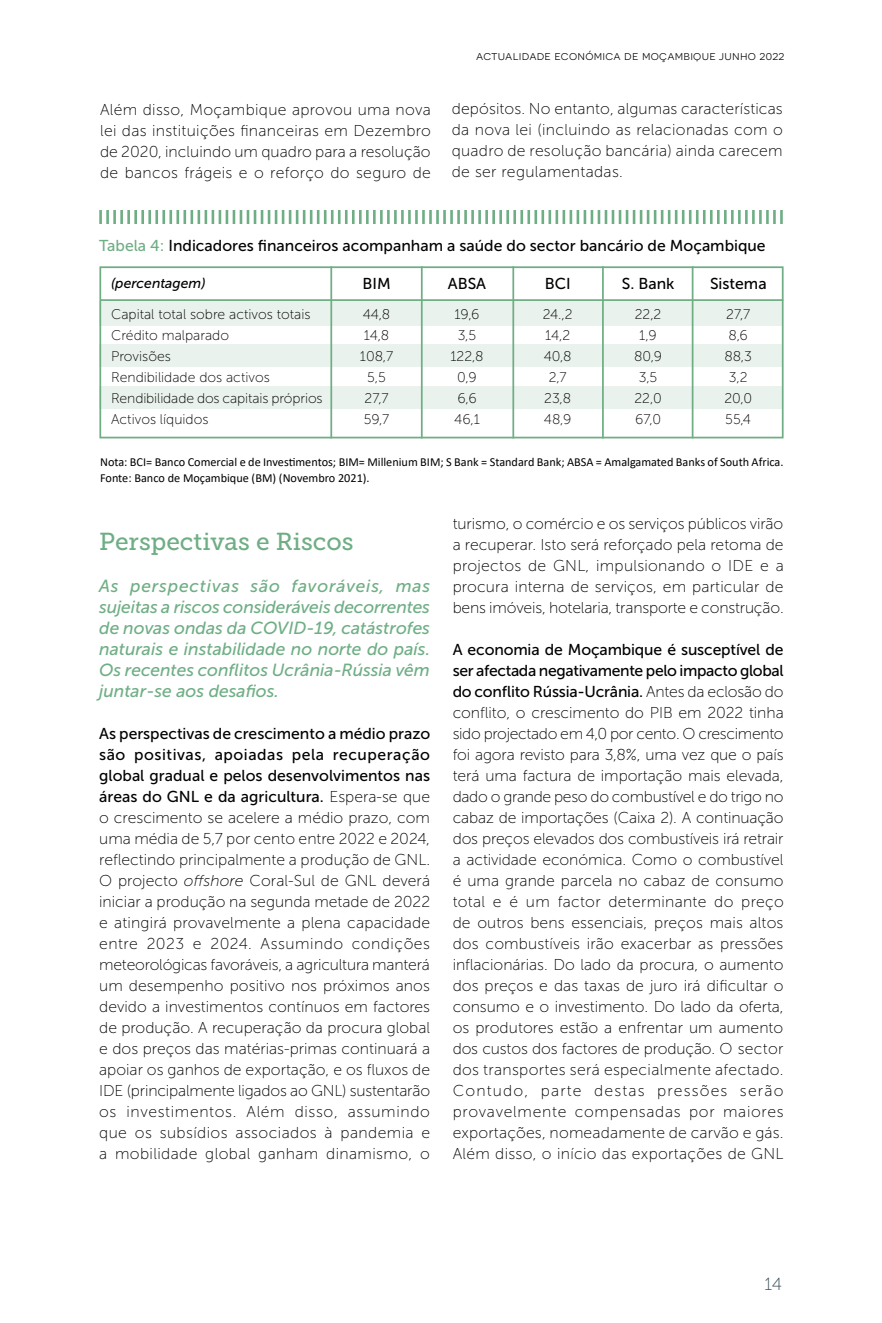
<style>
.page{position:relative;width:882px;height:1323px;background:#fff}
.page>*{position:absolute;margin:0;border:0;box-sizing:border-box;transform-origin:0 0}
.t1{font:24.5px "Museo Slab 500";color:#6fae85}
.t2{font:italic 17.5px/21px "Museo Sans 500";color:#6fae85;text-align:justify}
.t3{font:17.5px "Museo Sans 100";color:#344853}
.t4{font:15.75px/21px "Museo Sans 100";letter-spacing:.02em;color:#000;text-align:justify}
.t5{font:15.75px/21px "Museo Sans 500";color:#000;text-align:justify}
.t6{font:14px/21px "Museo Sans 100";color:#000;text-align:center}
.t7{font:italic 14px "Museo Sans 500";color:#000}
.t8{font:12.25px/15.8px "Calibri";color:#000}
.t9{font:12.25px "Novecentosanswide";letter-spacing:.02em;color:#000}
.s1{color:#6fae85}
.s2{font-family:"Museo Sans 100"}
.s3{font-style:italic}
</style>
<div class="page">
<div style="left:99px;top:301px;width:683px;height:24px;background:#e9f2ec"></div>
<div style="left:99px;top:345px;width:683px;height:22px;background:#e9f2ec"></div>
<div style="left:99px;top:387px;width:683px;height:22px;background:#e9f2ec"></div>
<hr style="left:100px;top:299px;width:683px;height:2px;background:#6fae85">
<hr style="left:330px;top:266px;width:2px;height:172px;background:#6fae85">
<hr style="left:421px;top:266px;width:2px;height:172px;background:#6fae85">
<hr style="left:602px;top:266px;width:2px;height:172px;background:#6fae85">
<hr style="left:692px;top:266px;width:1px;height:172px;background:#6fae85">
<hr style="left:512px;top:266px;width:2px;height:172px;background:#6fae85">
<div style="left:99px;top:266px;width:685px;height:172px;border:2px solid #6fae85"></div>
<hr style="left:99px;top:210px;width:3px;height:14px;background:#6fae85">
<hr style="left:106px;top:210px;width:3px;height:14px;background:#6fae85">
<hr style="left:113px;top:210px;width:3px;height:14px;background:#6fae85">
<hr style="left:120px;top:210px;width:3px;height:14px;background:#6fae85">
<hr style="left:127px;top:210px;width:3px;height:14px;background:#6fae85">
<hr style="left:134px;top:210px;width:3px;height:14px;background:#6fae85">
<hr style="left:141px;top:210px;width:3px;height:14px;background:#6fae85">
<hr style="left:148px;top:210px;width:3px;height:14px;background:#6fae85">
<hr style="left:155px;top:210px;width:3px;height:14px;background:#6fae85">
<hr style="left:162px;top:210px;width:3px;height:14px;background:#6fae85">
<hr style="left:169px;top:210px;width:3px;height:14px;background:#6fae85">
<hr style="left:176px;top:210px;width:3px;height:14px;background:#6fae85">
<svg style="left:184px;top:210px;width:128px;height:14px"></svg>
<hr style="left:317px;top:210px;width:3px;height:14px;background:#6fae85">
<hr style="left:324px;top:210px;width:3px;height:14px;background:#6fae85">
<hr style="left:331px;top:210px;width:3px;height:14px;background:#6fae85">
<hr style="left:338px;top:210px;width:3px;height:14px;background:#6fae85">
<hr style="left:345px;top:210px;width:3px;height:14px;background:#6fae85">
<hr style="left:352px;top:210px;width:3px;height:14px;background:#6fae85">
<hr style="left:359px;top:210px;width:3px;height:14px;background:#6fae85">
<hr style="left:366px;top:210px;width:3px;height:14px;background:#6fae85">
<hr style="left:373px;top:210px;width:3px;height:14px;background:#6fae85">
<hr style="left:380px;top:210px;width:3px;height:14px;background:#6fae85">
<hr style="left:387px;top:210px;width:3px;height:14px;background:#6fae85">
<hr style="left:394px;top:210px;width:3px;height:14px;background:#6fae85">
<hr style="left:401px;top:210px;width:3px;height:14px;background:#6fae85">
<hr style="left:408px;top:210px;width:3px;height:14px;background:#6fae85">
<hr style="left:415px;top:210px;width:3px;height:14px;background:#6fae85">
<hr style="left:422px;top:210px;width:3px;height:14px;background:#6fae85">
<hr style="left:429px;top:210px;width:3px;height:14px;background:#6fae85">
<hr style="left:436px;top:210px;width:3px;height:14px;background:#6fae85">
<hr style="left:443px;top:210px;width:3px;height:14px;background:#6fae85">
<hr style="left:450px;top:210px;width:3px;height:14px;background:#6fae85">
<hr style="left:457px;top:210px;width:3px;height:14px;background:#6fae85">
<hr style="left:464px;top:210px;width:3px;height:14px;background:#6fae85">
<hr style="left:471px;top:210px;width:3px;height:14px;background:#6fae85">
<hr style="left:478px;top:210px;width:3px;height:14px;background:#6fae85">
<hr style="left:485px;top:210px;width:3px;height:14px;background:#6fae85">
<hr style="left:492px;top:210px;width:3px;height:14px;background:#6fae85">
<hr style="left:499px;top:210px;width:3px;height:14px;background:#6fae85">
<hr style="left:506px;top:210px;width:3px;height:14px;background:#6fae85">
<hr style="left:513px;top:210px;width:3px;height:14px;background:#6fae85">
<hr style="left:520px;top:210px;width:3px;height:14px;background:#6fae85">
<hr style="left:527px;top:210px;width:3px;height:14px;background:#6fae85">
<hr style="left:534px;top:210px;width:3px;height:14px;background:#6fae85">
<svg style="left:542px;top:210px;width:135px;height:14px"></svg>
<hr style="left:682px;top:210px;width:3px;height:14px;background:#6fae85">
<hr style="left:689px;top:210px;width:3px;height:14px;background:#6fae85">
<hr style="left:696px;top:210px;width:3px;height:14px;background:#6fae85">
<hr style="left:703px;top:210px;width:3px;height:14px;background:#6fae85">
<hr style="left:710px;top:210px;width:3px;height:14px;background:#6fae85">
<hr style="left:717px;top:210px;width:3px;height:14px;background:#6fae85">
<hr style="left:724px;top:210px;width:3px;height:14px;background:#6fae85">
<hr style="left:731px;top:210px;width:3px;height:14px;background:#6fae85">
<hr style="left:738px;top:210px;width:3px;height:14px;background:#6fae85">
<hr style="left:745px;top:210px;width:3px;height:14px;background:#6fae85">
<hr style="left:752px;top:210px;width:3px;height:14px;background:#6fae85">
<hr style="left:759px;top:210px;width:3px;height:14px;background:#6fae85">
<hr style="left:766px;top:210px;width:3px;height:14px;background:#6fae85">
<hr style="left:773px;top:210px;width:3px;height:14px;background:#6fae85">
<hr style="left:780px;top:210px;width:3px;height:14px;background:#6fae85">
<p class="t4" style="left:100px;top:99px;width:332px">Além disso, Moçambique aprovou uma nova lei das instituições financeiras em Dezembro de 2020, incluindo um quadro para a resolução de bancos frágeis e o reforço do seguro de</p>
<p class="t9" style="left:476px;top:49px;width:310px">actualidade económica de moçambique junho 2022</p>
<p class="t4" style="left:452px;top:99px;width:332px">depósitos. No entanto, algumas características da nova lei (incluindo as relacionadas com o quadro de resolução bancária) ainda carecem de ser regulamentadas.</p>
<p class="t5" style="left:99px;top:235px;width:668px"><span class="s1">Tabela 4:</span> Indicadores financeiros acompanham a saúde do sector bancário de Moçambique</p>
<p class="t7" style="left:111px;top:275px;width:96px">(percentagem)</p>
<p class="t5" style="left:362px;top:273px;width:30px">BIM</p>
<p class="t5" style="left:448px;top:273px;width:40px">ABSA</p>
<p class="t5" style="left:545px;top:273px;width:27px">BCI</p>
<p class="t5" style="left:622px;top:273px;width:54px">S. Bank</p>
<p class="t5" style="left:710px;top:273px;width:58px">Sistema</p>
<p class="t6" style="left:111px;top:304px;width:213px;text-align:left">Capital total sobre activos totais<br>Crédito malparado<br>Provisões<br>Rendibilidade dos activos<br>Rendibilidade dos capitais próprios<br>Activos líquidos</p>
<p class="t6" style="left:360px;top:304px;width:35px">44,8<br>14,8<br>108,7<br>5,5<br>27,7<br>59,7</p>
<p class="t6" style="left:450px;top:304px;width:35px">19,6<br>3,5<br>122,8<br>0,9<br>6,6<br>46,1</p>
<p class="t6" style="left:543px;top:304px;width:31px">24.,2<br>14,2<br>40,8<br>2,7<br>23,8<br>48,9</p>
<p class="t6" style="left:634px;top:304px;width:30px">22,2<br>1,9<br>80,9<br>3,5<br>22,0<br>67,0</p>
<p class="t6" style="left:724px;top:304px;width:29px">27,7<br>8,6<br>88,3<br>3,2<br>20,0<br>55,4</p>
<p class="t8" style="left:100px;top:454px;width:685px">Nota: BCI= Banco Comercial e de Investimentos; BIM= Millenium BIM; S Bank = Standard Bank; ABSA = Amalgamated Banks of South Africa.<br>Fonte: Banco de Moçambique (BM) (Novembro 2021).</p>
<h1 class="t1" style="left:99px;top:528px;width:256px">Perspectivas e Riscos</h1>
<p class="t2" style="left:99px;top:576px;width:333px">As perspectivas são favoráveis, mas sujeitas a riscos consideráveis decorrentes de novas ondas da COVID-19, catástrofes naturais e instabilidade no norte do país.<br>Os recentes conflitos Ucrânia-Rússia vêm juntar-se aos desafios.</p>
<p class="t5" style="left:99px;top:724px;width:333px">As perspectivas de crescimento a médio prazo são positivas, apoiadas pela recuperação global gradual e pelos desenvolvimentos nas áreas do GNL e da agricultura. <span class="s2">Espera-se que</span></p>
<p class="t4" style="left:99px;top:808px;width:333px">o crescimento se acelere a médio prazo, com uma média de 5,7 por cento entre 2022 e 2024, reflectindo principalmente a produção de GNL.<br>O projecto <span class="s3">offshore</span> Coral-Sul de GNL deverá iniciar a produção na segunda metade de 2022 e atingirá provavelmente a plena capacidade entre 2023 e 2024. Assumindo condições meteorológicas favoráveis, a agricultura manterá um desempenho positivo nos próximos anos devido a investimentos contínuos em factores de produção. A recuperação da procura global e dos preços das matérias-primas continuará a apoiar os ganhos de exportação, e os fluxos de IDE (principalmente ligados ao GNL) sustentarão os investimentos. Além disso, assumindo que os subsídios associados à pandemia e a mobilidade global ganham dinamismo, o</p>
<p class="t4" style="left:453px;top:514px;width:333px">turismo, o comércio e os serviços públicos virão a recuperar. Isto será reforçado pela retoma de projectos de GNL, impulsionando o IDE e a procura interna de serviços, em particular de bens imóveis, hotelaria, transporte e construção.</p>
<p class="t5" style="left:453px;top:639px;width:333px">A economia de Moçambique é susceptível de ser afectada negativamente pelo impacto global do conflito Rússia-Ucrânia. <span class="s2">Antes da eclosão do</span></p>
<p class="t4" style="left:453px;top:703px;width:333px">conflito, o crescimento do PIB em 2022 tinha sido projectado em 4,0 por cento. O crescimento foi agora revisto para 3,8%, uma vez que o país terá uma factura de importação mais elevada, dado o grande peso do combustível e do trigo no cabaz de importações (Caixa 2). A continuação dos preços elevados dos combustíveis irá retrair a actividade económica. Como o combustível é uma grande parcela no cabaz de consumo total e é um factor determinante do preço de outros bens essenciais, preços mais altos dos combustíveis irão exacerbar as pressões inflacionárias. Do lado da procura, o aumento dos preços e das taxas de juro irá dificultar o consumo e o investimento. Do lado da oferta, os produtores estão a enfrentar um aumento dos custos dos factores de produção. O sector dos transportes será especialmente afectado.<br>Contudo, parte destas pressões serão provavelmente compensadas por maiores exportações, nomeadamente de carvão e gás.<br>Além disso, o início das exportações de GNL</p>
<p class="t3" style="left:764px;top:1275px;width:19px">14</p>
</div>
